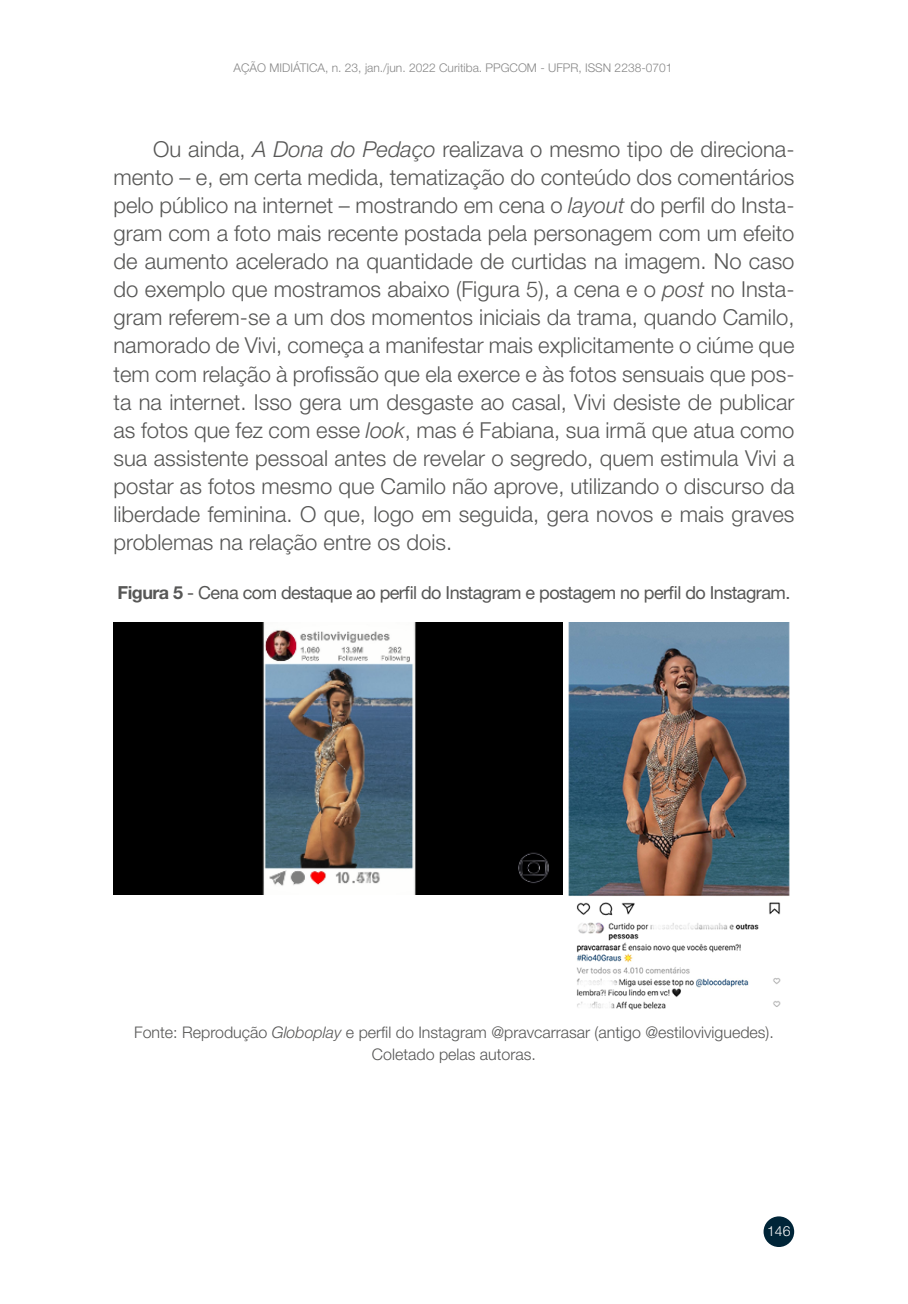
<style>
.page{position:relative;width:908px;height:1304px;background:#fff}
.page>*{position:absolute;margin:0;border:0;box-sizing:border-box;transform-origin:0 0}
.t1{font:300 22px/28px "Helvetica Neue LT Std";color:#575756;text-align:justify}
.t2{font:18px "Helvetica Neue LT Std";letter-spacing:-.03em;color:#575756}
.t3{font:300 16px/22px "Helvetica Neue LT Std";color:#575756;text-align:center}
.t4{font:300 14px "Helvetica Neue LT Std";color:#fff}
.t5{font:300 12px "Helvetica Neue LT Std";color:#878787}
.s1{font-style:italic}
.s2{font-weight:700}
</style>
<div class="page">
<div style="left:763px;top:1216px;width:30px;height:31px;background:#002538;border-radius:50%"></div>
<img style="left:113px;top:622px;width:450px;height:273px">
<img style="left:568px;top:622px;width:222px;height:388px">
<p class="t5" style="left:233px;top:60px;width:440px">AÇÃO MIDIÁTICA, n. 23, jan./jun. 2022 Curitiba. PPGCOM - UFPR, ISSN 2238-0701</p>
<p class="t1" style="left:113px;top:135px;width:682px;text-indent:40px">Ou ainda, <span class="s1">A Dona do Pedaço</span> realizava o mesmo tipo de direciona&shy;mento – e, em certa medida, tematização do conteúdo dos comentários pelo público na internet – mostrando em cena o <span class="s1">layout</span> do perfil do Insta&shy;gram com a foto mais recente postada pela personagem com um efeito de aumento acelerado na quantidade de curtidas na imagem. No caso do exemplo que mostramos abaixo (Figura 5), a cena e o <span class="s1">post</span> no Insta&shy;gram referem-se a um dos momentos iniciais da trama, quando Camilo, namorado de Vivi, começa a manifestar mais explicitamente o ciúme que tem com relação à profissão que ela exerce e às fotos sensuais que pos&shy;ta na internet. Isso gera um desgaste ao casal, Vivi desiste de publicar as fotos que fez com esse <span class="s1">look</span>, mas é Fabiana, sua irmã que atua como sua assistente pessoal antes de revelar o segredo, quem estimula Vivi a postar as fotos mesmo que Camilo não aprove, utilizando o discurso da liberdade feminina. O que, logo em seguida, gera novos e mais graves problemas na relação entre os dois.</p>
<p class="t2" style="left:118px;top:582px;width:674px"><span class="s2">Figura 5</span> - Cena com destaque ao perfil do Instagram e postagem no perfil do Instagram.</p>
<p class="t3" style="left:134px;top:1021px;width:641px">Fonte: Reprodução <span class="s1">Globoplay</span> e perfil do Instagram @pravcarrasar (antigo @estiloviviguedes).<br>Coletado pelas autoras.</p>
<p class="t4" style="left:766px;top:1222px;width:25px">146</p>
</div>
